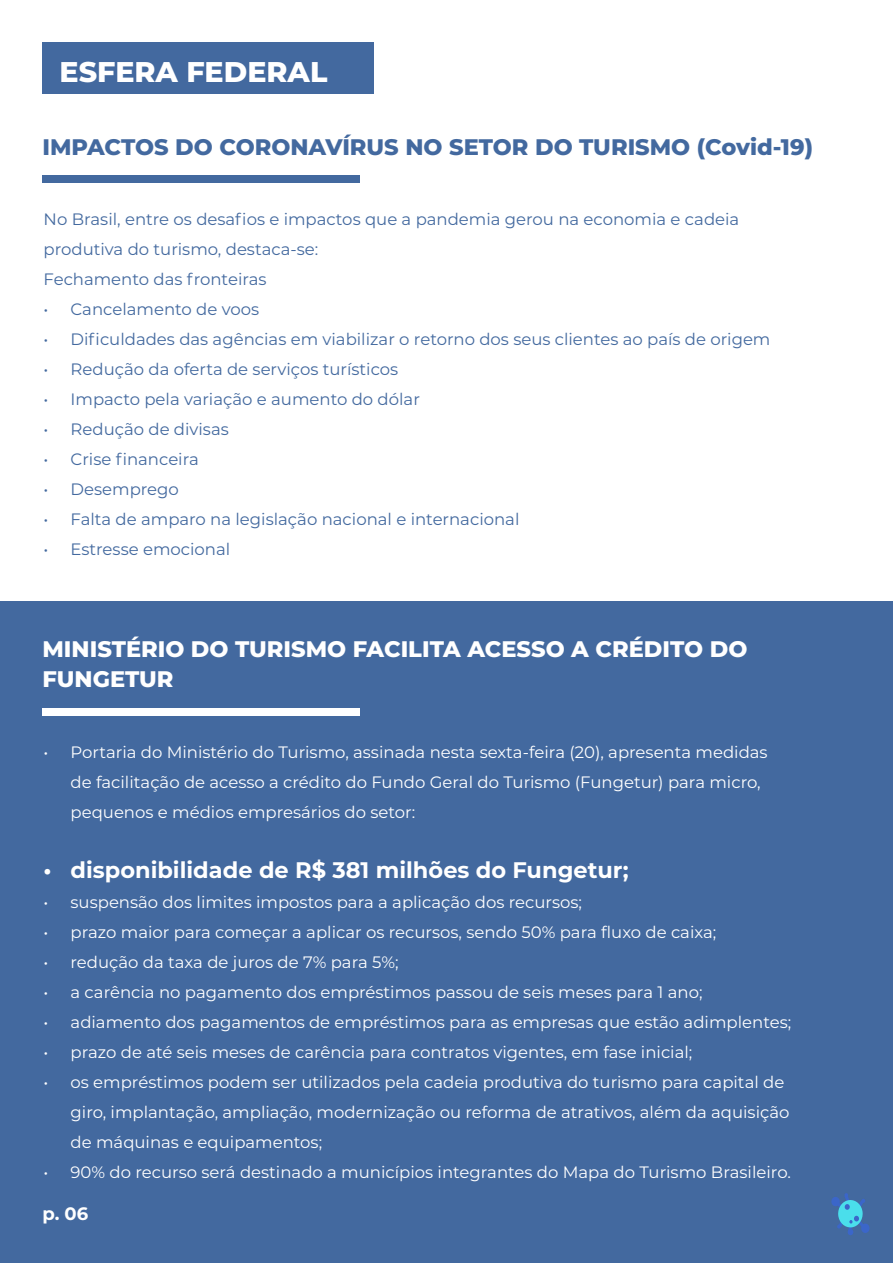
<style>
.page{position:relative;width:893px;height:1263px;background:#fff}
.page>*{position:absolute;margin:0;border:0;box-sizing:border-box;transform-origin:0 0}
.t1{font:800 28.5px "Montserrat";color:#fff}
.t2{font:800 22.5px/30px "Montserrat";color:#fff}
.t3{font:800 22.5px "Montserrat";color:#43699f}
.t4{font:700 22.5px "Montserrat";color:#fff}
.t5{font:700 18px "Montserrat";color:#fff}
.t6{font:16.5px/30px "Montserrat";color:#fff}
.t7{font:16.5px/30px "Montserrat";color:#43699f}
</style>
<div class="page">
<div style="left:0;top:602px;width:893px;height:661px;background:#43699f"></div>
<div style="left:43px;top:175px;width:317px;height:7px;background:#43699f"></div>
<div style="left:43px;top:709px;width:317px;height:7px;background:#fff"></div>
<div style="left:43px;top:43px;width:331px;height:51px;background:#43699f"></div>
<div style="left:861px;top:1223px;width:9px;height:10px;background:#3f67b0;border-radius:50%"></div>
<svg style="left:832px;top:1193px;width:37px;height:42px"></svg>
<h1 class="t1" style="left:60px;top:51px;width:269px">ESFERA FEDERAL</h1>
<h2 class="t3" style="left:43px;top:131px;width:772px">IMPACTOS DO CORONAVÍRUS NO SETOR DO TURISMO (Covid-19)</h2>
<p class="t7" style="left:44px;top:204px;width:697px">No Brasil, entre os desafios e impactos que a pandemia gerou na economia e cadeia produtiva do turismo, destaca-se:<br>Fechamento das fronteiras</p>
<p class="t7" style="left:44px;top:294px;width:217px">• Cancelamento de voos</p>
<p class="t7" style="left:44px;top:324px;width:728px">• Dificuldades das agências em viabilizar o retorno dos seus clientes ao país de origem</p>
<p class="t7" style="left:44px;top:354px;width:356px">• Redução da oferta de serviços turísticos</p>
<p class="t7" style="left:44px;top:384px;width:378px">• Impacto pela variação e aumento do dólar</p>
<p class="t7" style="left:44px;top:414px;width:187px">• Redução de divisas</p>
<p class="t7" style="left:44px;top:444px;width:157px">• Crise financeira</p>
<p class="t7" style="left:44px;top:474px;width:137px">• Desemprego</p>
<p class="t7" style="left:44px;top:504px;width:477px">• Falta de amparo na legislação nacional e internacional</p>
<p class="t7" style="left:44px;top:534px;width:188px">• Estresse emocional</p>
<h2 class="t2" style="left:43px;top:632px;width:706px">MINISTÉRIO DO TURISMO FACILITA ACESSO A CRÉDITO DO<br>FUNGETUR</h2>
<p class="t6" style="left:71px;top:737px;width:699px;text-indent:-27px">• Portaria do Ministério do Turismo, assinada nesta sexta-feira (20), apresenta medidas de facilitação de acesso a crédito do Fundo Geral do Turismo (Fungetur) para micro, pequenos e médios empresários do setor:</p>
<h2 class="t4" style="left:44px;top:854px;width:587px">• disponibilidade de R$ 381 milhões do Fungetur;</h2>
<p class="t6" style="left:44px;top:887px;width:540px">• suspensão dos limites impostos para a aplicação dos recursos;</p>
<p class="t6" style="left:44px;top:917px;width:674px">• prazo maior para começar a aplicar os recursos, sendo 50% para fluxo de caixa;</p>
<p class="t6" style="left:44px;top:947px;width:356px">• redução da taxa de juros de 7% para 5%;</p>
<p class="t6" style="left:44px;top:977px;width:660px">• a carência no pagamento dos empréstimos passou de seis meses para 1 ano;</p>
<p class="t6" style="left:44px;top:1007px;width:749px">• adiamento dos pagamentos de empréstimos para as empresas que estão adimplentes;</p>
<p class="t6" style="left:44px;top:1037px;width:650px">• prazo de até seis meses de carência para contratos vigentes, em fase inicial;</p>
<p class="t6" style="left:71px;top:1067px;width:720px;text-indent:-27px">• os empréstimos podem ser utilizados pela cadeia produtiva do turismo para capital de giro, implantação, ampliação, modernização ou reforma de atrativos, além da aquisição de máquinas e equipamentos;</p>
<p class="t6" style="left:44px;top:1157px;width:749px">• 90% do recurso será destinado a municípios integrantes do Mapa do Turismo Brasileiro.</p>
<p class="t5" style="left:43px;top:1201px;width:47px">p. 06</p>
</div>
